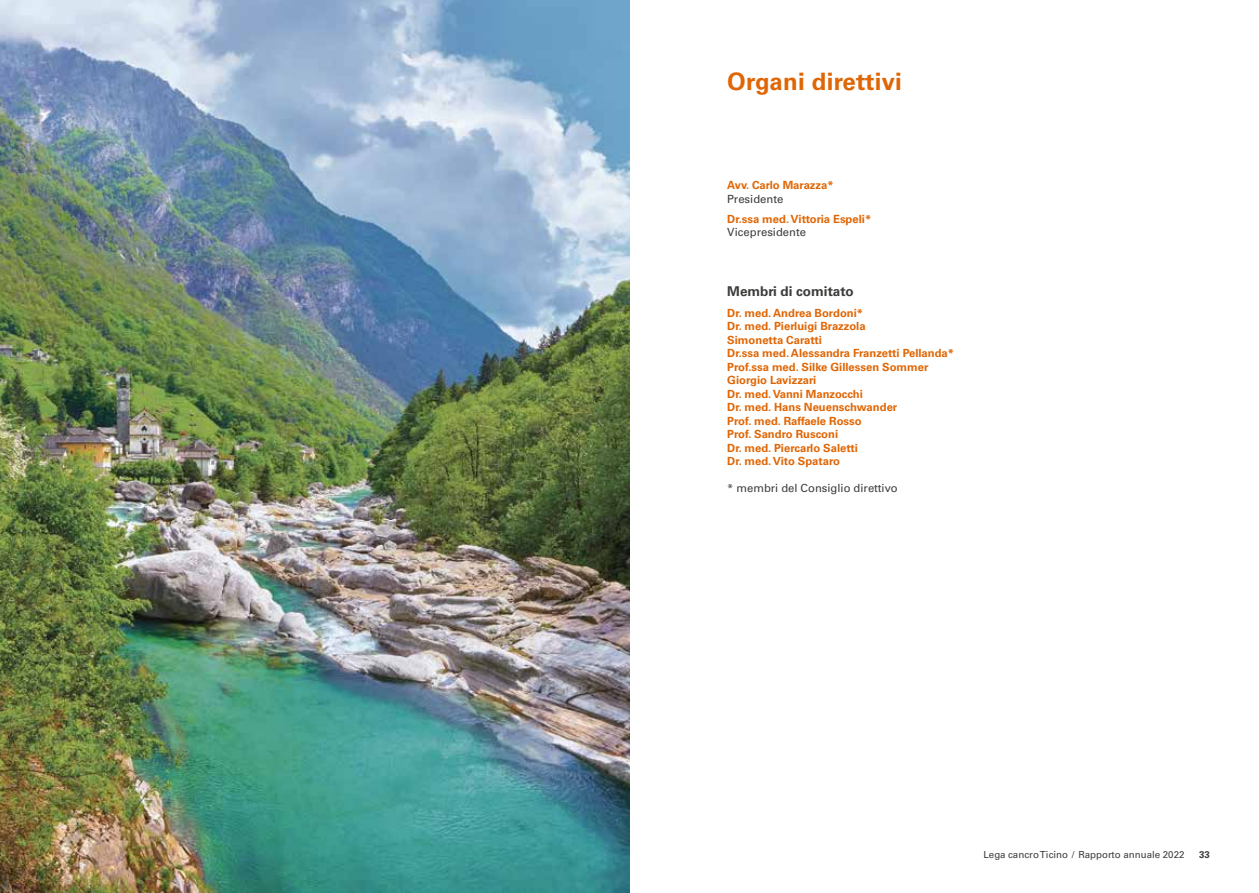
<style>
.page{position:relative;width:1259px;height:893px;background:#fff}
.page>*{position:absolute;margin:0;border:0;box-sizing:border-box;transform-origin:0 0}
.t1{font:700 24px "Univers LT Std";letter-spacing:.01em;color:#e06605}
.t2{font:700 13.5px "Univers LT Std";color:#3c3c3b}
.t3{font:700 11.25px/13.5px "Univers LT Std";color:#e06605}
.t4{font:11.25px "Univers LT Std";color:#3c3c3b}
.t5{font:9.75px "Univers LT Std";color:#3c3c3b}
.t6{font:700 9.75px "Univers LT Std";color:#3c3c3b}
</style>
<div class="page">
<img style="left:0;top:0;width:629px;height:893px">
<h1 class="t1" style="left:727px;top:68px;width:176px">Organi direttivi</h1>
<p class="t3" style="left:727px;top:178px;width:108px">Avv. Carlo Marazza*</p>
<p class="t4" style="left:727px;top:192px;width:58px">Presidente</p>
<p class="t3" style="left:727px;top:212px;width:145px">Dr.ssa med. Vittoria Espeli*</p>
<p class="t4" style="left:727px;top:226px;width:80px">Vicepresidente</p>
<p class="t2" style="left:727px;top:284px;width:128px">Membri di comitato</p>
<p class="t3" style="left:727px;top:306px;width:228px">Dr. med. Andrea Bordoni*<br>Dr. med. Pierluigi Brazzola<br>Simonetta Caratti<br>Dr.ssa med. Alessandra Franzetti Pellanda*<br>Prof.ssa med. Silke Gillessen Sommer<br>Giorgio Lavizzari<br>Dr. med. Vanni Manzocchi<br>Dr. med. Hans Neuenschwander<br>Prof. med. Raffaele Rosso<br>Prof. Sandro Rusconi<br>Dr. med. Piercarlo Saletti<br>Dr. med. Vito Spataro</p>
<p class="t4" style="left:727px;top:481px;width:172px">* membri del Consiglio direttivo</p>
<p class="t5" style="left:983px;top:849px;width:202px">Lega cancro Ticino / Rapporto annuale 2022</p>
<p class="t6" style="left:1199px;top:849px;width:12px">33</p>
</div>
